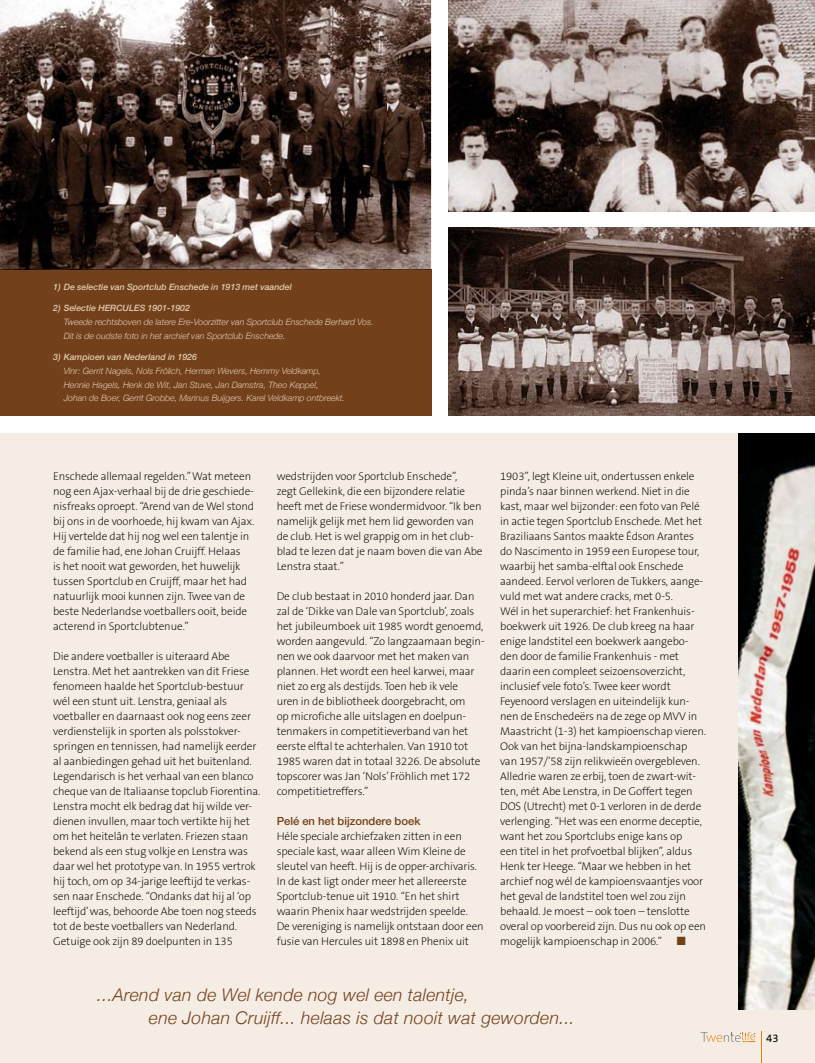
<style>
.page{position:relative;width:815px;height:1063px;background:#fff}
.page>*{position:absolute;margin:0;border:0;box-sizing:border-box;transform-origin:0 0}
.t1{font:italic 300 17.5px/22.5px "Helvetica Neue";letter-spacing:.02em;color:#73401c}
.t2{font:200 11.25px/15px "The Sans B2";letter-spacing:-.01em;color:#000}
.t3{font:500 11.25px "Helvetica Neue LT Std";color:#73401c}
.t4{font:11.25px "The Sans B5 Plain";color:#000}
.t5{font:italic 300 8.75px/13.8px "Helvetica Neue";color:#e1cdb0}
.t6{font:italic 500 8.75px "Helvetica Neue LT Std";color:#e1cdb0}
.s1{color:#73401c}
</style>
<div class="page">
<div style="left:0;top:270px;width:431px;height:145px;background:#73401c"></div>
<img style="left:449px;top:228px;width:366px;height:188px">
<div style="left:0;top:433px;width:815px;height:630px;background:#f5ede4"></div>
<hr style="left:761px;top:1031px;width:1px;height:32px;background:#ee7f00">
<svg style="left:700px;top:1032px;width:56px;height:11px"></svg>
<div style="left:738px;top:433px;width:77px;height:577px;background:#000"></div>
<img style="left:738px;top:462px;width:77px;height:548px">
<img style="left:449px;top:0;width:366px;height:212px">
<img style="left:0;top:0;width:431px;height:270px">
<p class="t6" style="left:53px;top:282px;width:240px">1) De selectie van Sportclub Enschede in 1913 met vaandel</p>
<p class="t6" style="left:53px;top:303px;width:138px">2) Selectie HERCULES 1901-1902</p>
<p class="t5" style="left:64px;top:315px;width:311px">Tweede rechtsboven de latere Ere-Voorzitter van Sportclub Enschede Berhard Vos.<br>Dit is de oudste foto in het archief van Sportclub Enschede.</p>
<p class="t6" style="left:53px;top:352px;width:145px">3) Kampioen van Nederland in 1926</p>
<p class="t5" style="left:64px;top:364px;width:283px">Vlnr: Gerrit Nagels, Nols Frölich, Herman Wevers, Hemmy Veldkamp,<br>Hennie Hagels, Henk de Wit, Jan Stuve, Jan Damstra, Theo Keppel,<br>Johan de Boer, Gerrit Grobbe, Marinus Buijgers. Karel Veldkamp ontbreekt.</p>
<p class="t2" style="left:53px;top:469px;width:203px">Enschede allemaal regelden.” Wat meteen nog een Ajax-verhaal bij de drie geschiede&shy;nisfreaks oproept. “Arend van de Wel stond bij ons in de voorhoede, hij kwam van Ajax.<br>Hij vertelde dat hij nog wel een talentje in de familie had, ene Johan Cruijff. Helaas<br>is het nooit wat geworden, het huwelijk tussen Sportclub en Cruijff, maar het had natuurlijk mooi kunnen zijn. Twee van de beste Nederlandse voetballers ooit, beide acterend in Sportclubtenue.”</p>
<p class="t2" style="left:53px;top:649px;width:209px">Die andere voetballer is uiteraard Abe Lenstra. Met het aantrekken van dit Friese fenomeen haalde het Sportclub-bestuur wél een stunt uit. Lenstra, geniaal als voetballer en daarnaast ook nog eens zeer verdienstelijk in sporten als polsstokver&shy;springen en tennissen, had namelijk eerder al aanbiedingen gehad uit het buitenland.<br>Legendarisch is het verhaal van een blanco cheque van de Italiaanse topclub Fiorentina.<br>Lenstra mocht elk bedrag dat hij wilde ver&shy;dienen invullen, maar toch vertikte hij het om het heitelân te verlaten. Friezen staan bekend als een stug volkje en Lenstra was daar wel het prototype van. In 1955 vertrok hij toch, om op 34-jarige leeftijd te verkas&shy;sen naar Enschede. “Ondanks dat hij al ‘op leeftijd’ was, behoorde Abe toen nog steeds tot de beste voetballers van Nederland.<br>Getuige ook zijn 89 doelpunten in 135</p>
<p class="t2" style="left:277px;top:469px;width:207px">wedstrijden voor Sportclub Enschede”,<br>zegt Gellekink, die een bijzondere relatie heeft met de Friese wondermidvoor. “Ik ben namelijk gelijk met hem lid geworden van de club. Het is wel grappig om in het club&shy;blad te lezen dat je naam boven die van Abe Lenstra staat.”</p>
<p class="t2" style="left:277px;top:589px;width:210px">De club bestaat in 2010 honderd jaar. Dan zal de ‘Dikke van Dale van Sportclub’, zoals het jubileumboek uit 1985 wordt genoemd, worden aangevuld. “Zo langzaamaan begin&shy;nen we ook daarvoor met het maken van plannen. Het wordt een heel karwei, maar niet zo erg als destijds. Toen heb ik vele<br>uren in de bibliotheek doorgebracht, om<br>op microfiche alle uitslagen en doelpun&shy;tenmakers in competitieverband van het eerste elftal te achterhalen. Van 1910 tot 1985 waren dat in totaal 3226. De absolute topscorer was Jan ‘Nols’ Fröhlich met 172 competitietreffers.”</p>
<p class="t3" style="left:277px;top:814px;width:145px">Pelé en het bijzondere boek</p>
<p class="t2" style="left:277px;top:829px;width:209px">Héle speciale archiefzaken zitten in een speciale kast, waar alleen Wim Kleine de sleutel van heeft. Hij is de opper-archivaris.<br>In de kast ligt onder meer het allereerste Sportclub-tenue uit 1910. “En het shirt waarin Phenix haar wedstrijden speelde.<br>De vereniging is namelijk ontstaan door een fusie van Hercules uit 1898 en Phenix uit</p>
<p class="t2" style="left:500px;top:469px;width:207px">1903”, legt Kleine uit, ondertussen enkele pinda’s naar binnen werkend. Niet in die kast, maar wel bijzonder: een foto van Pelé in actie tegen Sportclub Enschede. Met het Braziliaans Santos maakte Édson Arantes do Nascimento in 1959 een Europese tour, waarbij het samba-elftal ook Enschede aandeed. Eervol verloren de Tukkers, aange&shy;vuld met wat andere cracks, met 0-5.<br>Wél in het superarchief: het Frankenhuis&shy;boekwerk uit 1926. De club kreeg na haar enige landstitel een boekwerk aangebo&shy;den door de familie Frankenhuis - met daarin een compleet seizoensoverzicht, inclusief vele foto’s. Twee keer wordt Feyenoord verslagen en uiteindelijk kun&shy;nen de Enschedeërs na de zege op MVV in Maastricht (1-3) het kampioenschap vieren.<br>Ook van het bijna-landskampioenschap van 1957/’58 zijn relikwieën overgebleven.<br>Alledrie waren ze erbij, toen de zwart-wit&shy;ten, mét Abe Lenstra, in De Goffert tegen DOS (Utrecht) met 0-1 verloren in de derde verlenging. “Het was een enorme deceptie, want het zou Sportclubs enige kans op<br>een titel in het profvoetbal blijken”, aldus Henk ter Heege. “Maar we hebben in het archief nog wél de kampioensvaantjes voor het geval de landstitel toen wel zou zijn behaald. Je moest – ook toen – tenslotte overal op voorbereid zijn. Dus nu ook op een mogelijk kampioenschap in 2006.” <span class="s1">■</span></p>
<h1 class="t1" style="left:149px;top:984px;width:427px;text-indent:-52px">...Arend van de Wel kende nog wel een talentje,<br>ene Johan Cruijff... helaas is dat nooit wat geworden...</h1>
<p class="t4" style="left:766px;top:1032px;width:14px">43</p>
</div>
